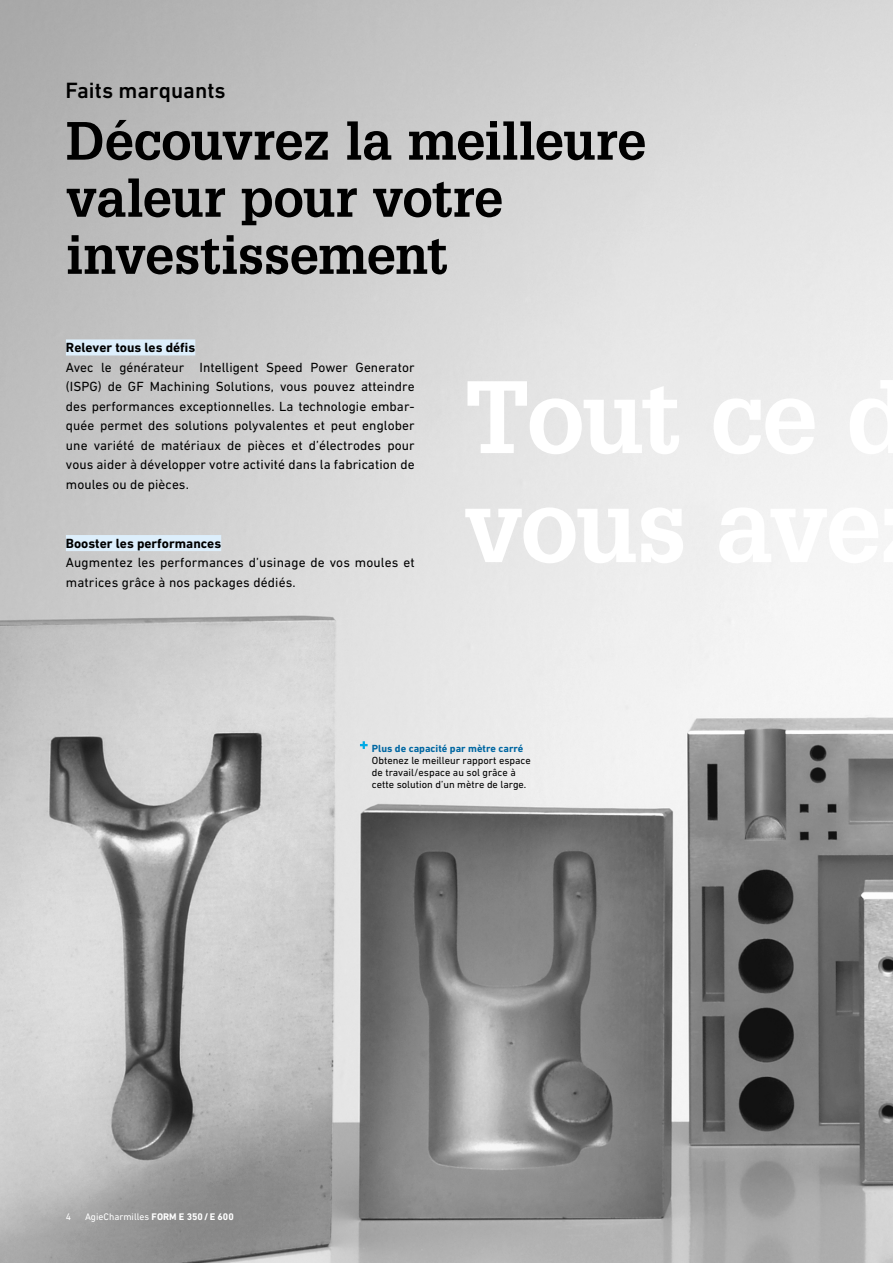
<style>
.page{position:relative;width:893px;height:1263px;background:#fff}
.page>*{position:absolute;margin:0;border:0;box-sizing:border-box;transform-origin:0 0}
.t1{font:700 100.35px "Glypha LT Pro";letter-spacing:-.035em;color:#fff}
.t2{font:700 52.5px/57px "Glypha LT Pro";letter-spacing:-.01em;color:#000}
.t3{font:500 22.5px "DIN Next W1 G";color:#000}
.t4{font:13.5px/19.5px "DIN Next W1 G";letter-spacing:.01em;color:#000;text-align:justify}
.t5{font:700 13.5px "DIN Next W1 G";color:#000}
.t6{font:10.5px/12px "DIN Next W1 G";color:#000}
.t7{font:700 10.5px "DIN Next W1 G";color:#0067a2}
.t8{font:9.75px "DIN Next W1 G";color:#fff}
.s1{font-weight:700}
</style>
<div class="page">
<img style="left:0;top:0;width:893px;height:1263px">
<div style="left:66px;top:339px;width:129px;height:16px;background:#ddeffc"></div>
<div style="left:66px;top:535px;width:155px;height:16px;background:#ddeffc"></div>
<svg style="left:360px;top:741px;width:8px;height:8px"></svg>
<h3 class="t3" style="left:66px;top:77px;width:162px">Faits marquants</h3>
<h2 class="t2" style="left:66px;top:111px;width:582px">Découvrez la meilleure valeur pour votre investissement</h2>
<p class="t5" style="left:66px;top:340px;width:131px">Relever tous les défis</p>
<p class="t4" style="left:66px;top:357px;width:350px">Avec le générateur Intelligent Speed Power Generator (ISPG) de GF Machining Solutions, vous pouvez atteindre des performances exceptionnelles. La technologie embar&shy;quée permet des solutions polyvalentes et peut englober une variété de matériaux de pièces et d’électrodes pour vous aider à développer votre activité dans la fabrication de moules ou de pièces.</p>
<p class="t5" style="left:66px;top:535px;width:157px">Booster les performances</p>
<p class="t4" style="left:66px;top:553px;width:350px">Augmentez les performances d’usinage de vos moules et matrices grâce à nos packages dédiés.</p>
<h1 class="t1" style="left:464px;top:355px;width:448px">Tout ce d</h1>
<p class="t7" style="left:372px;top:742px;width:153px">Plus de capacité par mètre carré</p>
<p class="t6" style="left:372px;top:754px;width:161px">Obtenez le meilleur rapport espace de travail/espace au sol grâce à cette solution d’un mètre de large.</p>
<p class="t8" style="left:66px;top:1211px;width:7px">4</p>
<p class="t8" style="left:85px;top:1211px;width:150px">AgieCharmilles <span class="s1">FORM E 350/E 600</span></p>
</div>
